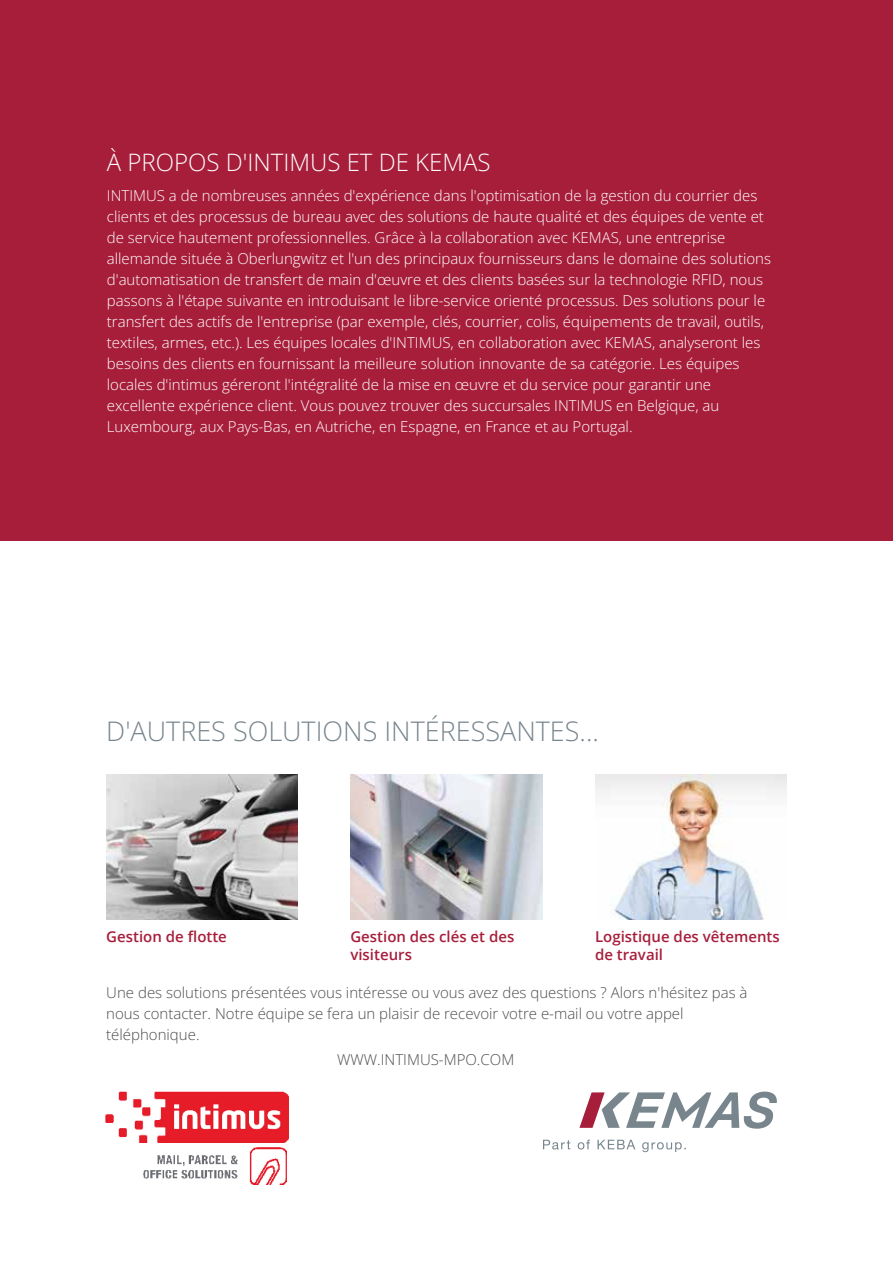
<style>
.page{position:relative;width:893px;height:1263px;background:#fff}
.page>*{position:absolute;margin:0;border:0;box-sizing:border-box;transform-origin:0 0}
.t1{font:300 27px "Open Sans";color:#78858d}
.t2{font:300 24px "Open Sans";color:#fff}
.t3{font:300 15px/21px "Open Sans";color:#fff}
.t4{font:300 15px/21px "Open Sans";color:#4d4d4f}
.t5{font:600 15px/18px "Open Sans";color:#a71e3b}
</style>
<div class="page">
<div style="left:0;top:0;width:893px;height:540px;background:#a71e3b"></div>
<img style="left:106px;top:774px;width:192px;height:146px">
<img style="left:351px;top:774px;width:191px;height:146px">
<img style="left:595px;top:774px;width:192px;height:146px">
<img style="left:105px;top:1091px;width:183px;height:51px">
<img style="left:144px;top:1148px;width:143px;height:37px">
<svg style="left:543px;top:1139px;width:143px;height:13px"></svg>
<svg style="left:579px;top:1091px;width:198px;height:38px"></svg>
<h2 class="t2" style="left:107px;top:146px;width:385px">À PROPOS D'INTIMUS ET DE KEMAS</h2>
<p class="t3" style="left:107px;top:184px;width:666px">INTIMUS a de nombreuses années d'expérience dans l'optimisation de la gestion du courrier des clients et des processus de bureau avec des solutions de haute qualité et des équipes de vente et de service hautement professionnelles. Grâce à la collaboration avec KEMAS, une entreprise allemande située à Oberlungwitz et l'un des principaux fournisseurs dans le domaine des solutions d'automatisation de transfert de main d'œuvre et des clients basées sur la technologie RFID, nous passons à l'étape suivante en introduisant le libre-service orienté processus. Des solutions pour le transfert des actifs de l'entreprise (par exemple, clés, courrier, colis, équipements de travail, outils, textiles, armes, etc.). Les équipes locales d'INTIMUS, en collaboration avec KEMAS, analyseront les besoins des clients en fournissant la meilleure solution innovante de sa catégorie. Les équipes locales d'intimus géreront l'intégralité de la mise en œuvre et du service pour garantir une excellente expérience client. Vous pouvez trouver des succursales INTIMUS en Belgique, au Luxembourg, aux Pays-Bas, en Autriche, en Espagne, en France et au Portugal.</p>
<h1 class="t1" style="left:106px;top:713px;width:494px">D'AUTRES SOLUTIONS INTÉRESSANTES...</h1>
<p class="t5" style="left:595px;top:927px;width:186px">Logistique des vêtements de travail</p>
<p class="t5" style="left:106px;top:927px;width:122px">Gestion de flotte</p>
<p class="t5" style="left:350px;top:927px;width:165px">Gestion des clés et des visiteurs</p>
<p class="t4" style="left:106px;top:981px;width:643px">Une des solutions présentées vous intéresse ou vous avez des questions ? Alors n'hésitez pas à nous contacter. Notre équipe se fera un plaisir de recevoir votre e-mail ou votre appel téléphonique.</p>
<p class="t4" style="left:337px;top:1049px;width:179px">WWW.INTIMUS-MPO.COM</p>
</div>
